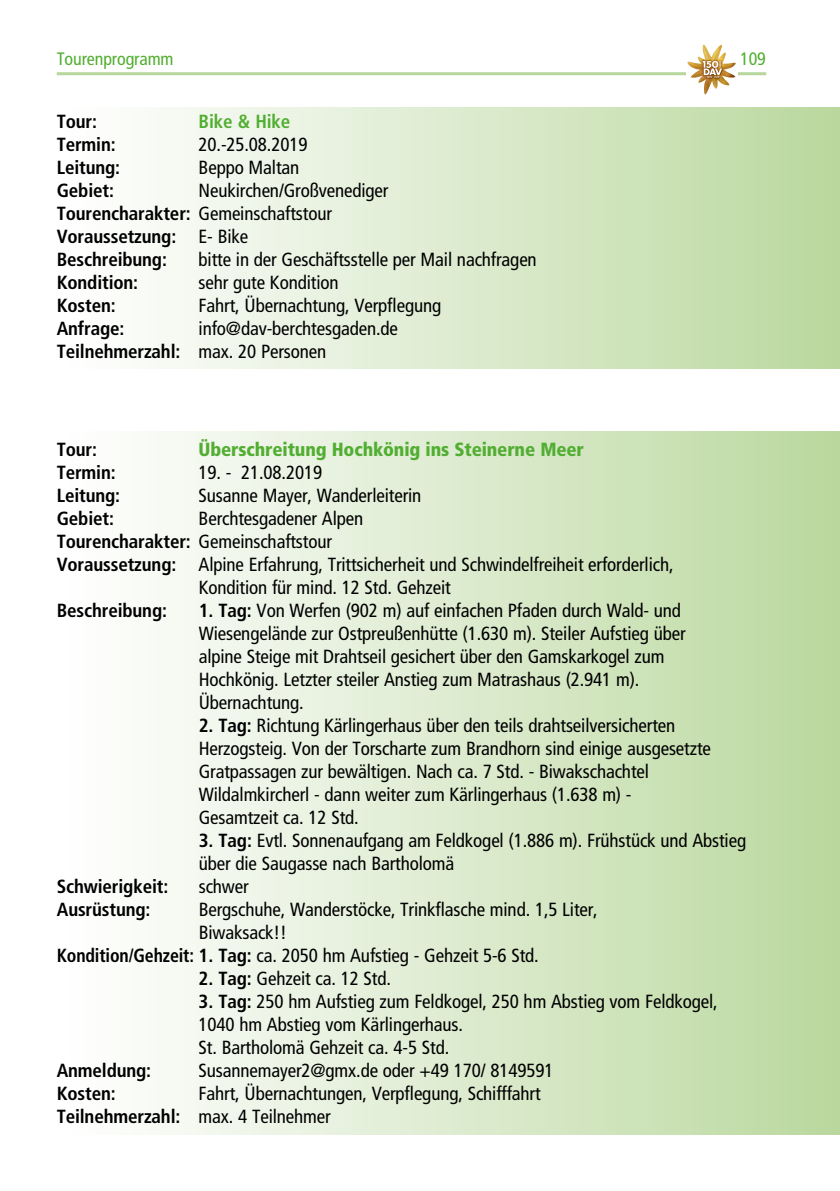
<style>
.page{position:relative;width:840px;height:1191px;background:#fff}
.page>*{position:absolute;margin:0;border:0;box-sizing:border-box;transform-origin:0 0}
.t1{font:condensed 19px/23px "Frutiger";letter-spacing:-.005em;color:#000}
.t2{font:700 condensed 19px "Frutiger";letter-spacing:-.01em;color:#000}
.t3{font:900 condensed 19px "Frutiger";letter-spacing:-.01em;color:#52ae32}
.t4{font:700 condensed 19px "Frutiger";letter-spacing:-.01em;color:#52ae32}
.t5{font:condensed 18px "Frutiger";letter-spacing:-.005em;color:#52ae32}
.s1{font-weight:700}
</style>
<div class="page">
<hr style="left:57px;top:72px;width:708px;height:3px;background:#b7d69b">
<div style="left:686px;top:44px;width:51px;height:57px;background:#fff"></div>
<svg style="left:687px;top:44px;width:49px;height:51px"></svg>
<div style="left:57px;top:431px;width:782px;height:703px;background:linear-gradient(to right,#fff,#bbd89f)"></div>
<div style="left:57px;top:108px;width:782px;height:261px;background:linear-gradient(to right,#fff,#bbd89f)"></div>
<p class="t5" style="left:57px;top:48px;width:118px">Tourenprogramm</p>
<p class="t5" style="left:739px;top:48px;width:27px">109</p>
<p class="t2" style="left:57px;top:110px;width:42px">Tour:</p>
<p class="t4" style="left:198px;top:110px;width:93px">Bike &amp; Hike</p>
<p class="t2" style="left:57px;top:133px;width:60px">Termin:</p>
<p class="t1" style="left:198px;top:133px;width:110px">20.-25.08.2019</p>
<p class="t2" style="left:57px;top:156px;width:65px">Leitung:</p>
<p class="t1" style="left:198px;top:156px;width:102px">Beppo Maltan</p>
<p class="t2" style="left:57px;top:179px;width:59px">Gebiet:</p>
<p class="t1" style="left:57px;top:179px;width:333px;text-indent:142px">Neukirchen/Großvenediger<br><span class="s1">Tourencharakter:</span> Gemeinschaftstour<br><span class="s1">Voraussetzung:</span> E- Bike<br><span class="s1">Beschreibung:</span></p>
<p class="t1" style="left:198px;top:248px;width:339px">bitte in der Geschäftsstelle per Mail nachfragen</p>
<p class="t2" style="left:57px;top:271px;width:83px">Kondition:</p>
<p class="t1" style="left:198px;top:271px;width:141px">sehr gute Kondition</p>
<p class="t2" style="left:57px;top:294px;width:60px">Kosten:</p>
<p class="t1" style="left:198px;top:294px;width:244px">Fahrt, Übernachtung, Verpflegung</p>
<p class="t2" style="left:57px;top:317px;width:69px">Anfrage:</p>
<p class="t1" style="left:57px;top:317px;width:342px;text-indent:142px">info@dav-berchtesgaden.de<br><span class="s1">Teilnehmerzahl:</span> max. 20 Personen</p>
<p class="t2" style="left:57px;top:438px;width:42px">Tour:</p>
<p class="t3" style="left:198px;top:438px;width:386px">Überschreitung Hochkönig ins Steinerne Meer</p>
<p class="t2" style="left:57px;top:461px;width:60px">Termin:</p>
<p class="t1" style="left:198px;top:461px;width:125px">19. - 21.08.2019</p>
<p class="t2" style="left:57px;top:484px;width:65px">Leitung:</p>
<p class="t1" style="left:198px;top:484px;width:224px">Susanne Mayer, Wanderleiterin</p>
<p class="t2" style="left:57px;top:507px;width:59px">Gebiet:</p>
<p class="t1" style="left:198px;top:507px;width:166px">Berchtesgadener Alpen</p>
<p class="t1" style="left:57px;top:530px;width:277px"><span class="s1">Tourencharakter:</span> Gemeinschaftstour</p>
<p class="t1" style="left:57px;top:553px;width:618px"><span class="s1">Voraussetzung:</span> Alpine Erfahrung, Trittsicherheit und Schwindelfreiheit erforderlich,</p>
<p class="t1" style="left:198px;top:576px;width:253px">Kondition für mind. 12 Std. Gehzeit</p>
<p class="t2" style="left:57px;top:599px;width:112px">Beschreibung:</p>
<p class="t1" style="left:198px;top:599px;width:488px"><span class="s1">1. Tag:</span> Von Werfen (902 m) auf einfachen Pfaden durch Wald- und Wiesengelände zur Ostpreußenhütte (1.630 m). Steiler Aufstieg über alpine Steige mit Drahtseil gesichert über den Gamskarkogel zum Hochkönig. Letzter steiler Anstieg zum Matrashaus (2.941 m).<br>Übernachtung.</p>
<p class="t1" style="left:198px;top:714px;width:513px"><span class="s1">2. Tag:</span> Richtung Kärlingerhaus über den teils drahtseilversicherten Herzogsteig. Von der Torscharte zum Brandhorn sind einige ausgesetzte Gratpassagen zur bewältigen. Nach ca. 7 Std. - Biwakschachtel Wildalmkircherl - dann weiter zum Kärlingerhaus (1.638 m) - Gesamtzeit ca. 12 Std.</p>
<p class="t1" style="left:199px;top:829px;width:548px"><span class="s1">3. Tag:</span> Evtl. Sonnenaufgang am Feldkogel (1.886 m). Frühstück und Abstieg über die Saugasse nach Bartholomä</p>
<p class="t2" style="left:57px;top:875px;width:113px">Schwierigkeit:</p>
<p class="t1" style="left:199px;top:875px;width:51px">schwer</p>
<p class="t2" style="left:57px;top:898px;width:95px">Ausrüstung:</p>
<p class="t1" style="left:198px;top:898px;width:400px">Bergschuhe, Wanderstöcke, Trinkflasche mind. 1,5 Liter,</p>
<p class="t1" style="left:199px;top:921px;width:90px">Biwaksack!!</p>
<p class="t1" style="left:57px;top:944px;width:483px"><span class="s1">Kondition/Gehzeit: 1. Tag:</span> ca. 2050 hm Aufstieg - Gehzeit 5-6 Std.</p>
<p class="t1" style="left:198px;top:967px;width:194px"><span class="s1">2. Tag:</span> Gehzeit ca. 12 Std.</p>
<p class="t1" style="left:198px;top:990px;width:520px"><span class="s1">3. Tag:</span> 250 hm Aufstieg zum Feldkogel, 250 hm Abstieg vom Feldkogel,<br>1040 hm Abstieg vom Kärlingerhaus.<br>St. Bartholomä Gehzeit ca. 4-5 Std.</p>
<p class="t2" style="left:57px;top:1059px;width:96px">Anmeldung:</p>
<p class="t1" style="left:198px;top:1059px;width:356px">Susannemayer2@gmx.de oder +49 170/ 8149591</p>
<p class="t2" style="left:57px;top:1082px;width:60px">Kosten:</p>
<p class="t1" style="left:57px;top:1082px;width:485px;text-indent:142px">Fahrt, Übernachtungen, Verpflegung, Schifffahrt<br><span class="s1">Teilnehmerzahl:</span> max. 4 Teilnehmer</p>
</div>
